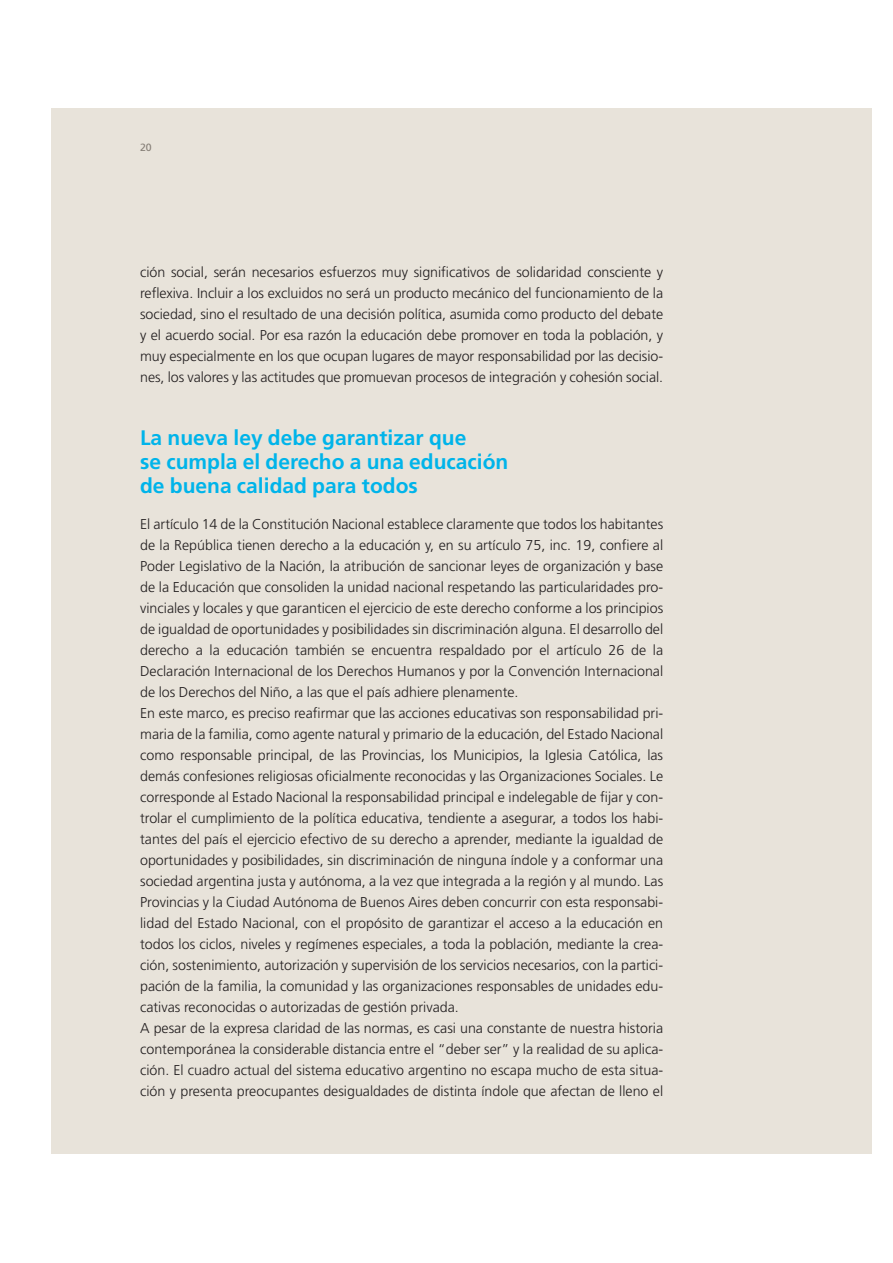
<style>
.page{position:relative;width:893px;height:1263px;background:#fff}
.page>*{position:absolute;margin:0;border:0;box-sizing:border-box;transform-origin:0 0}
.t1{font:700 21px/24px "Frutiger";color:#00b4ea}
.t2{font:300 14.25px/21px "Frutiger";color:#231f20;text-align:justify}
.t3{font:10.5px "Frutiger";color:#857e76}
</style>
<div class="page">
<div style="left:51px;top:109px;width:820px;height:1045px;background:#e8e3da"></div>
<p class="t3" style="left:140px;top:143px;width:13px">20</p>
<p class="t2" style="left:140px;top:262px;width:524px">ción social, serán necesarios esfuerzos muy significativos de solidaridad consciente y reflexiva. Incluir a los excluidos no será un producto mecánico del funcionamiento de la sociedad, sino el resultado de una decisión política, asumida como producto del debate y el acuerdo social. Por esa razón la educación debe promover en toda la población, y muy especialmente en los que ocupan lugares de mayor responsabilidad por las decisio&shy;nes, los valores y las actitudes que promuevan procesos de integración y cohesión social.</p>
<h1 class="t1" style="left:140px;top:427px;width:370px">La nueva ley debe garantizar que<br>se cumpla el derecho a una educación de buena calidad para todos</h1>
<p class="t2" style="left:140px;top:514px;width:525px;text-align:left">El artículo 14 de la Constitución Nacional establece claramente que todos los habitantes de la República tienen derecho a la educación y, en su artículo 75, inc. 19, confiere al Poder Legislativo de la Nación, la atribución de sancionar leyes de organización y base de la Educación que consoliden la unidad nacional respetando las particularidades pro&shy;vinciales y locales y que garanticen el ejercicio de este derecho conforme a los principios de igualdad de oportunidades y posibilidades sin discriminación alguna. El desarrollo del derecho a la educación también se encuentra respaldado por el artículo 26 de la Declaración Internacional de los Derechos Humanos y por la Convención Internacional de los Derechos del Niño, a las que el país adhiere plenamente.<br>En este marco, es preciso reafirmar que las acciones educativas son responsabilidad pri&shy;maria de la familia, como agente natural y primario de la educación, del Estado Nacional como responsable principal, de las Provincias, los Municipios, la Iglesia Católica, las demás confesiones religiosas oficialmente reconocidas y las Organizaciones Sociales. Le corresponde al Estado Nacional la responsabilidad principal e indelegable de fijar y con&shy;trolar el cumplimiento de la política educativa, tendiente a asegurar, a todos los habi&shy;tantes del país el ejercicio efectivo de su derecho a aprender, mediante la igualdad de oportunidades y posibilidades, sin discriminación de ninguna índole y a conformar una sociedad argentina justa y autónoma, a la vez que integrada a la región y al mundo. Las Provincias y la Ciudad Autónoma de Buenos Aires deben concurrir con esta responsabi&shy;lidad del Estado Nacional, con el propósito de garantizar el acceso a la educación en todos los ciclos, niveles y regímenes especiales, a toda la población, mediante la crea&shy;ción, sostenimiento, autorización y supervisión de los servicios necesarios, con la partici&shy;pación de la familia, la comunidad y las organizaciones responsables de unidades edu&shy;cativas reconocidas o autorizadas de gestión privada.<br>A pesar de la expresa claridad de las normas, es casi una constante de nuestra historia contemporánea la considerable distancia entre el “deber ser” y la realidad de su aplica&shy;ción. El cuadro actual del sistema educativo argentino no escapa mucho de esta situa&shy;ción y presenta preocupantes desigualdades de distinta índole que afectan de lleno el</p>
</div>
